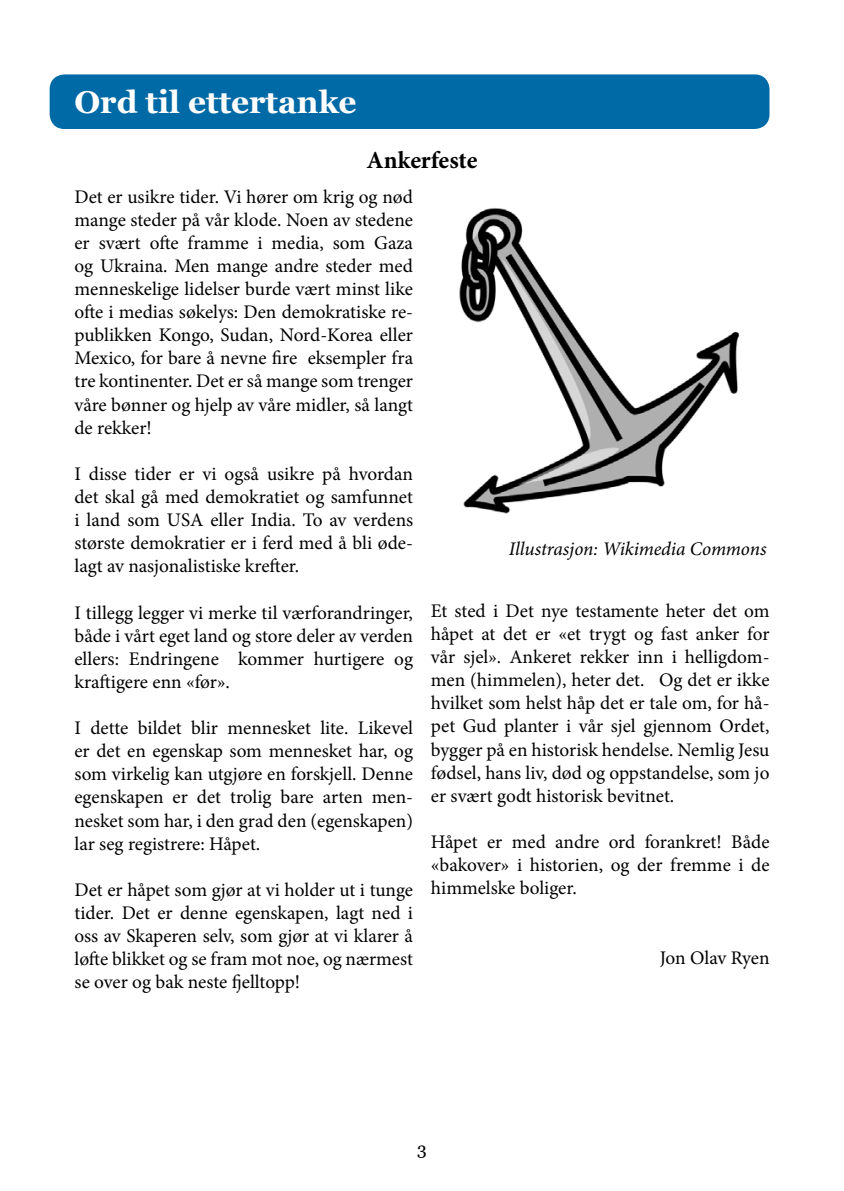
<style>
.page{position:relative;width:844px;height:1191px;background:#fff}
.page>*{position:absolute;margin:0;border:0;box-sizing:border-box;transform-origin:0 0}
.t1{font:700 31.5px "Georgia";color:#fff}
.t2{font:700 24.5px "Minion Pro";color:#000}
.t3{font:19.25px/23.1px "Minion Pro";letter-spacing:-.005em;color:#000;text-align:justify}
.t4{font:italic 19.25px "Minion Pro";letter-spacing:-.01em;color:#000}
.t5{font:17.5px "Georgia";color:#000}
</style>
<div class="page">
<div style="left:50px;top:74px;width:719px;height:55px;background:#006aa6;border-radius:15px"></div>
<img style="left:459px;top:208px;width:281px;height:306px">
<h1 class="t1" style="left:74px;top:78px;width:283px">Ord til ettertanke</h1>
<p class="t2" style="left:366px;top:143px;width:112px">Ankerfeste</p>
<p class="t3" style="left:74px;top:185px;width:340px">Det er usikre tider. Vi hører om krig og nød mange steder på vår klode. Noen av stedene er svært ofte framme i media, som Gaza og Ukraina. Men mange andre steder med menneskelige lidelser burde vært minst like ofte i medias søkelys: Den demokratiske re&shy;publikken Kongo, Sudan, Nord-Korea eller Mexico, for bare å nevne fire eksempler fra tre kontinenter. Det er så mange som trenger våre bønner og hjelp av våre midler, så langt de rekker!</p>
<p class="t3" style="left:74px;top:462px;width:340px">I disse tider er vi også usikre på hvordan det skal gå med demokratiet og samfunnet i land som USA eller India. To av verdens største demokratier er i ferd med å bli øde&shy;lagt av nasjonalistiske krefter.</p>
<p class="t3" style="left:74px;top:601px;width:340px">I tillegg legger vi merke til værforandringer, både i vårt eget land og store deler av verden ellers: Endringene kommer hurtigere og kraftigere enn «før».</p>
<p class="t3" style="left:74px;top:716px;width:340px">I dette bildet blir mennesket lite. Likevel er det en egenskap som mennesket har, og som virkelig kan utgjøre en forskjell. Denne egenskapen er det trolig bare arten men&shy;nesket som har, i den grad den (egenskapen) lar seg registrere: Håpet.</p>
<p class="t3" style="left:74px;top:878px;width:340px">Det er håpet som gjør at vi holder ut i tunge tider. Det er denne egenskapen, lagt ned i oss av Skaperen selv, som gjør at vi klarer å løfte blikket og se fram mot noe, og nærmest se over og bak neste fjelltopp!</p>
<p class="t4" style="left:508px;top:535px;width:259px">Illustrasjon: Wikimedia Commons</p>
<p class="t3" style="left:431px;top:599px;width:340px">Et sted i Det nye testamente heter det om håpet at det er «et trygt og fast anker for vår sjel». Ankeret rekker inn i helligdom&shy;men (himmelen), heter det. Og det er ikke hvilket som helst håp det er tale om, for hå&shy;pet Gud planter i vår sjel gjennom Ordet, bygger på en historisk hendelse. Nemlig Jesu fødsel, hans liv, død og oppstandelse, som jo er svært godt historisk bevitnet.</p>
<p class="t3" style="left:431px;top:830px;width:340px">Håpet er med andre ord forankret! Både «bakover» i historien, og der fremme i de himmelske boliger.</p>
<p class="t3" style="left:659px;top:946px;width:111px">Jon Olav Ryen</p>
<p class="t5" style="left:417px;top:1136px;width:11px">3</p>
</div>
